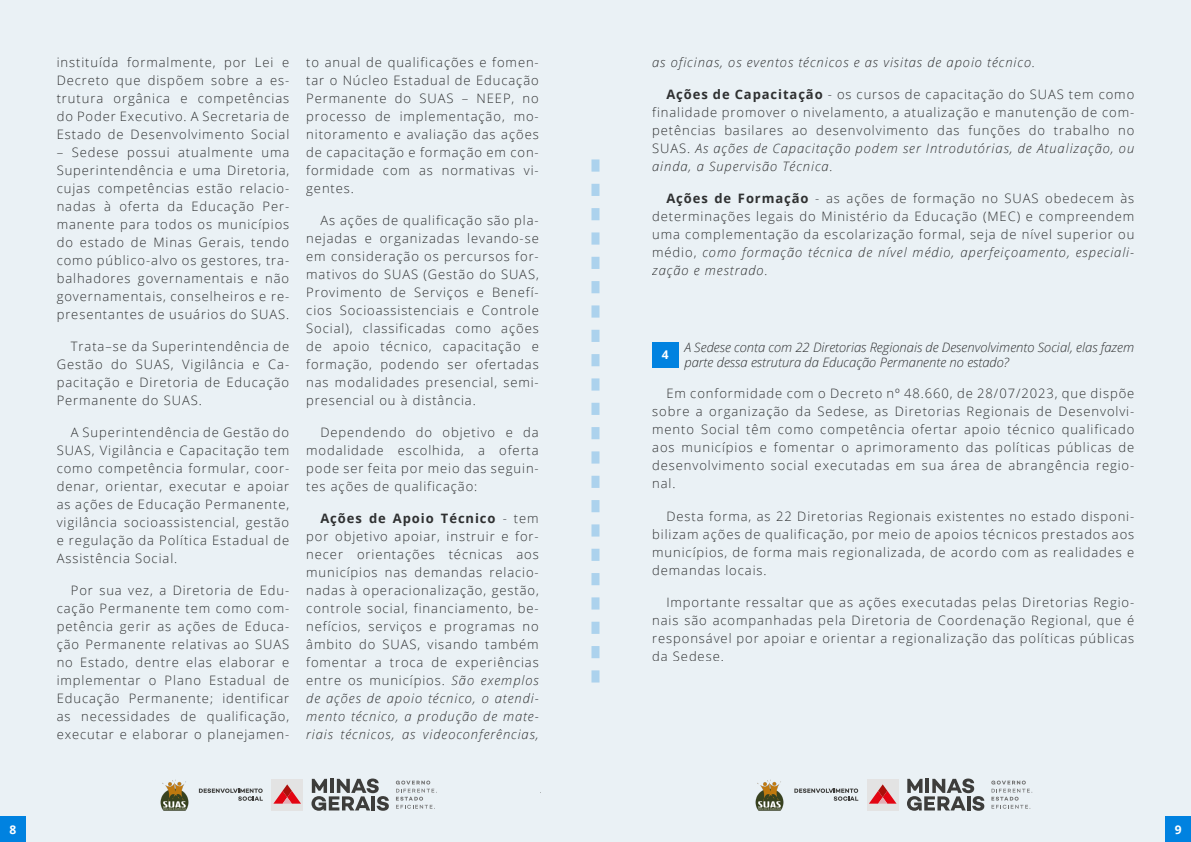
<style>
.page{position:relative;width:1191px;height:842px;background:#eaf1f5}
.page>*{position:absolute;margin:0;border:0;box-sizing:border-box;transform-origin:0 0}
.t1{font:300 13px/18px "Open Sans";letter-spacing:.07em;color:#000;text-align:justify}
.t2{font:italic 300 13px/15.6px "Open Sans";color:#000}
.t3{font:italic 300 13px "Open Sans";letter-spacing:.07em;color:#000}
.t4{font:700 12px "Open Sans";color:#fff}
.s1{font-weight:700}
.s2{font-style:italic}
</style>
<div class="page">
<svg style="left:591px;top:159px;width:8px;height:523px;background:#cce2f1"></svg>
<svg style="left:540px;top:781px;width:1px;height:29px"></svg>
<div style="left:0;top:816px;width:26px;height:26px;background:#0082e0"></div>
<div style="left:1165px;top:816px;width:26px;height:26px;background:#0082e0"></div>
<div style="left:223px;top:763px;width:317px;height:66px;background:#eaf1f5"></div>
<div style="left:821px;top:763px;width:318px;height:66px;background:#eaf1f5"></div>
<svg style="left:199px;top:778px;width:238px;height:34px"></svg>
<img style="left:159px;top:778px;width:31px;height:33px">
<svg style="left:794px;top:778px;width:239px;height:34px"></svg>
<img style="left:754px;top:778px;width:31px;height:33px">
<div style="left:652px;top:342px;width:26px;height:26px;background:#0082e0"></div>
<p class="t1" style="left:57px;top:53px;width:234px">instituída formalmente, por Lei e Decreto que dispõem sobre a es&shy;trutura orgânica e competências do Poder Executivo. A Secretaria de Estado de Desenvolvimento Social</p>
<p class="t1" style="left:57px;top:143px;width:234px">– Sedese possui atualmente uma Superintendência e uma Diretoria, cujas competências estão relacio&shy;nadas à oferta da Educação Per&shy;manente para todos os municípios do estado de Minas Gerais, tendo como público-alvo os gestores, tra&shy;balhadores governamentais e não governamentais, conselheiros e re&shy;presentantes de usuários do SUAS.</p>
<p class="t1" style="left:57px;top:337px;width:234px;text-indent:14px">Trata–se da Superintendência de Gestão do SUAS, Vigilância e Ca&shy;pacitação e Diretoria de Educação Permanente do SUAS.</p>
<p class="t1" style="left:57px;top:423px;width:234px;text-indent:14px">A Superintendência de Gestão do SUAS, Vigilância e Capacitação tem como competência formular, coor&shy;denar, orientar, executar e apoiar as ações de Educação Permanente, vigilância socioassistencial, gestão e regulação da Política Estadual de Assistência Social.</p>
<p class="t1" style="left:57px;top:581px;width:234px;text-indent:14px">Por sua vez, a Diretoria de Edu&shy;cação Permanente tem como com&shy;petência gerir as ações de Educa&shy;ção Permanente relativas ao SUAS no Estado, dentre elas elaborar e implementar o Plano Estadual de Educação Permanente; identificar as necessidades de qualificação, executar e elaborar o planejamen-</p>
<p class="t1" style="left:306px;top:53px;width:234px">to anual de qualificações e fomen&shy;tar o Núcleo Estadual de Educação Permanente do SUAS – NEEP, no processo de implementação, mo&shy;nitoramento e avaliação das ações de capacitação e formação em con&shy;formidade com as normativas vi&shy;gentes.</p>
<p class="t1" style="left:306px;top:211px;width:234px;text-indent:14px">As ações de qualificação são pla&shy;nejadas e organizadas levando-se em consideração os percursos for&shy;mativos do SUAS (Gestão do SUAS, Provimento de Serviços e Benefí&shy;cios Socioassistenciais e Controle Social), classificadas como ações de apoio técnico, capacitação e formação, podendo ser ofertadas nas modalidades presencial, semi&shy;presencial ou à distância.</p>
<p class="t1" style="left:306px;top:423px;width:234px;text-indent:14px">Dependendo do objetivo e da modalidade escolhida, a oferta pode ser feita por meio das seguin&shy;tes ações de qualificação:</p>
<p class="t1" style="left:306px;top:509px;width:234px;text-indent:14px"><span class="s1">Ações de Apoio Técnico</span> - tem por objetivo apoiar, instruir e for&shy;necer orientações técnicas aos municípios nas demandas relacio&shy;nadas à operacionalização, gestão, controle social, financiamento, be&shy;nefícios, serviços e programas no âmbito do SUAS, visando também fomentar a troca de experiências entre os municípios. <span class="s2">São exemplos de ações de apoio técnico, o atendi&shy;mento técnico, a produção de mate&shy;riais técnicos, as videoconferências,</span></p>
<p class="t3" style="left:652px;top:53px;width:384px">as oficinas, os eventos técnicos e as visitas de apoio técnico.</p>
<p class="t1" style="left:652px;top:85px;width:483px;text-indent:14px"><span class="s1">Ações de Capacitação</span> - os cursos de capacitação do SUAS tem como finalidade promover o nivelamento, a atualização e manutenção de com&shy;petências basilares ao desenvolvimento das funções do trabalho no SUAS. <span class="s2">As ações de Capacitação podem ser Introdutórias, de Atualização, ou ainda, a Supervisão Técnica.</span></p>
<p class="t1" style="left:652px;top:189px;width:483px;text-indent:14px"><span class="s1">Ações de Formação</span> - as ações de formação no SUAS obedecem às determinações legais do Ministério da Educação (MEC) e compreendem uma complementação da escolarização formal, seja de nível superior ou médio, <span class="s2">como formação técnica de nível médio, aperfeiçoamento, especiali&shy;zação e mestrado.</span></p>
<p class="t4" style="left:662px;top:347px;width:8px">4</p>
<p class="t2" style="left:684px;top:339px;width:451px">A Sedese conta com 22 Diretorias Regionais de Desenvolvimento Social, elas fazem parte dessa estrutura da Educação Permanente no estado?</p>
<p class="t1" style="left:652px;top:384px;width:483px;text-indent:14px">Em conformidade com o Decreto nº 48.660, de 28/07/2023, que dispõe sobre a organização da Sedese, as Diretorias Regionais de Desenvolvi&shy;mento Social têm como competência ofertar apoio técnico qualificado aos municípios e fomentar o aprimoramento das políticas públicas de desenvolvimento social executadas em sua área de abrangência regio&shy;nal.</p>
<p class="t1" style="left:652px;top:506px;width:483px;text-indent:14px">Desta forma, as 22 Diretorias Regionais existentes no estado disponi&shy;bilizam ações de qualificação, por meio de apoios técnicos prestados aos municípios, de forma mais regionalizada, de acordo com as realidades e demandas locais.</p>
<p class="t1" style="left:652px;top:593px;width:483px;text-indent:14px">Importante ressaltar que as ações executadas pelas Diretorias Regio&shy;nais são acompanhadas pela Diretoria de Coordenação Regional, que é responsável por apoiar e orientar a regionalização das políticas públicas da Sedese.</p>
<p class="t4" style="left:9px;top:821px;width:8px">8</p>
<p class="t4" style="left:1174px;top:821px;width:8px">9</p>
</div>
